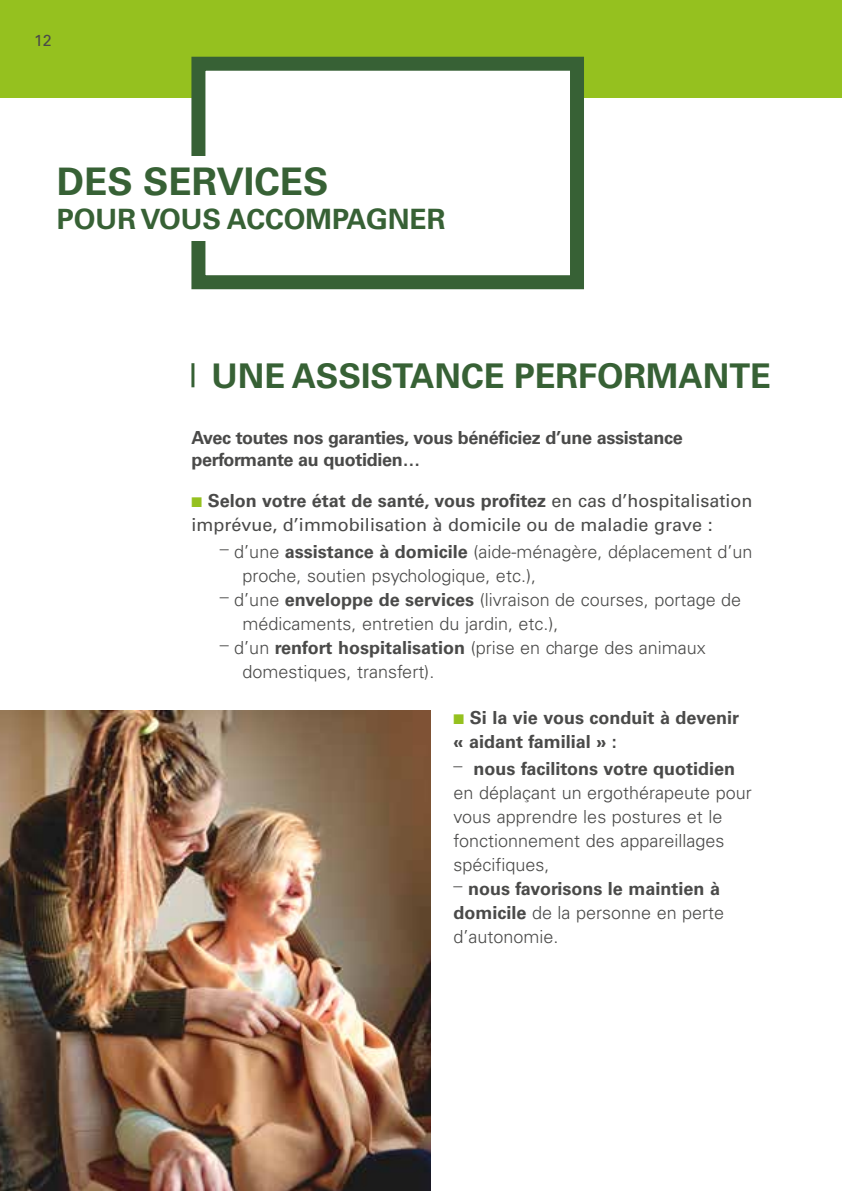
<style>
.page{position:relative;width:842px;height:1191px;background:#fff}
.page>*{position:absolute;margin:0;border:0;box-sizing:border-box;transform-origin:0 0}
.Titre{font:700 38px "Univers LT Std";color:#376135}
.SS_titre_1{font:700 34px "Univers LT Std";color:#376135}
.Titre-2{font:700 28px "Univers LT Std";color:#376135}
.t1{font:300 18px/24px "Univers LT Std";color:#4a4a49}
.t2{font:18px/24px "Univers LT Std";color:#4a4a49}
.Texte{font:700 18px/24px "Univers LT Std";color:#4a4a49}
.Texte-2{font:700 18px/22px "Univers LT Std";letter-spacing:-.02em;color:#4a4a49}
.TEXTE{font:16px "Univers LT Std";color:#4a4a49}
.s1{color:#95c11f}
.s2{font-weight:700}
.s3{font-weight:300}
</style>
<div class="page">
<div style="left:0;top:0;width:842px;height:98px;background:#95c11f"></div>
<div style="left:191px;top:57px;width:393px;height:232px;background:#fff;border:14px solid #376135"></div>
<div style="left:57px;top:156px;width:437px;height:85px;background:#fff"></div>
<hr style="left:191px;top:363px;width:3px;height:24px;background:#376135">
<img style="left:0;top:711px;width:431px;height:480px">
<p class="TEXTE" style="left:34px;top:30px;width:19px">12</p>
<p class="Titre" style="left:57px;top:160px;width:273px">DES SERVICES</p>
<p class="Titre-2" style="left:57px;top:203px;width:390px">POUR VOUS ACCOMPAGNER</p>
<p class="SS_titre_1" style="left:211px;top:356px;width:561px">UNE ASSISTANCE PERFORMANTE</p>
<p class="Texte-2" style="left:191px;top:426px;width:493px">Avec toutes nos garanties, vous bénéficiez d’une assistance performante au quotidien…</p>
<p class="t2" style="left:191px;top:488px;width:563px"><span class="s1">■</span> <span class="s2">Selon votre état de santé, vous profitez</span> en cas d’hospitalisation imprévue, d’immobilisation à domicile ou de maladie grave :</p>
<p class="t2" style="left:220px;top:529px;width:10px">_</p>
<p class="t1" style="left:242px;top:539px;width:512px;text-indent:-8px">d’une <span class="s2">assistance à domicile</span> (aide-ménagère, déplacement d’un proche, soutien psychologique, etc.),</p>
<p class="t2" style="left:220px;top:577px;width:10px">_</p>
<p class="t1" style="left:242px;top:587px;width:500px;text-indent:-8px">d’une <span class="s2">enveloppe de services</span> (livraison de courses, portage de médicaments, entretien du jardin, etc.),</p>
<p class="t2" style="left:220px;top:625px;width:10px">_</p>
<p class="t1" style="left:242px;top:635px;width:465px;text-indent:-8px">d’un <span class="s2">renfort hospitalisation</span> (prise en charge des animaux domestiques, transfert).</p>
<p class="Texte" style="left:454px;top:706px;width:287px"><span class="s1">■</span> Si la vie vous conduit à devenir « aidant familial » :</p>
<p class="t2" style="left:454px;top:747px;width:10px">_</p>
<p class="t1" style="left:454px;top:756px;width:300px;text-indent:20px"><span class="s2">nous facilitons votre quotidien </span>en déplaçant un ergothérapeute pour vous apprendre les postures et le fonctionnement des appareillages spécifiques,</p>
<p class="t2" style="left:454px;top:867px;width:10px">_</p>
<p class="Texte" style="left:454px;top:877px;width:272px;text-indent:15px">nous favorisons le maintien à domicile <span class="s3">de la personne en perte d’autonomie.</span></p>
</div>
